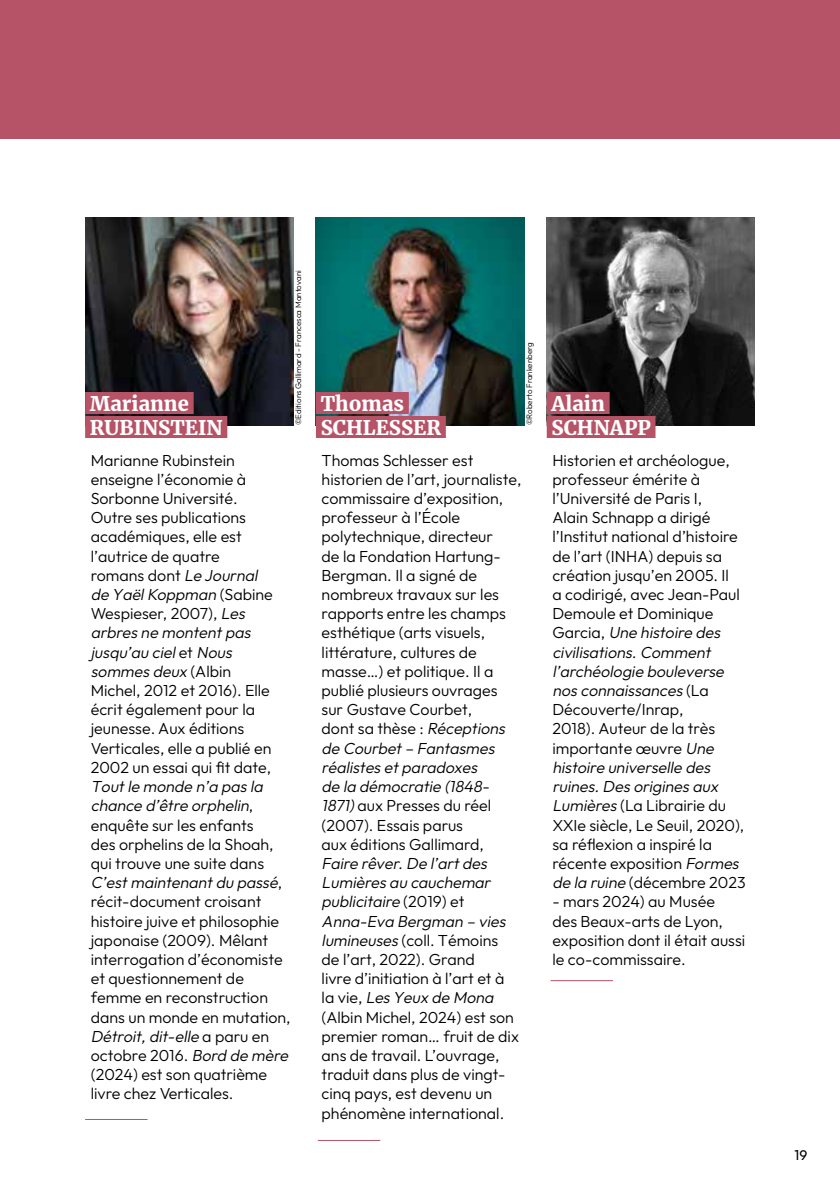
<style>
.page{position:relative;width:840px;height:1191px;background:#fff}
.page>*{position:absolute;margin:0;border:0;box-sizing:border-box;transform-origin:0 0}
.t1{font:900 20px/24px "Merriweather";color:#fff}
.t2{font:100 16px/19.2px "Outfit";color:#000}
.t3{font:100 14px "Outfit";color:#000}
.t4{font:100 8px "Outfit";color:#000}
.s1{font-style:italic}
</style>
<div class="page">
<img style="left:85px;top:218px;width:208px;height:207px">
<img style="left:316px;top:218px;width:207px;height:207px">
<img style="left:546px;top:218px;width:208px;height:207px">
<div style="left:85px;top:392px;width:108px;height:22px;background:#b65367"></div>
<div style="left:85px;top:416px;width:142px;height:22px;background:#b65367"></div>
<div style="left:316px;top:392px;width:92px;height:22px;background:#b65367"></div>
<div style="left:316px;top:416px;width:129px;height:22px;background:#b65367"></div>
<div style="left:546px;top:392px;width:63px;height:22px;background:#b65367"></div>
<div style="left:546px;top:416px;width:109px;height:22px;background:#b65367"></div>
<hr style="left:85px;top:1119px;width:62px;height:1px;background:#b65367">
<hr style="left:317px;top:1140px;width:63px;height:1px;background:#b65367">
<hr style="left:550px;top:980px;width:62px;height:1px;background:#b65367">
<div style="left:0;top:0;width:839px;height:139px;background:#b65367"></div>
<p class="t4" style="left:293px;top:425px;width:157px;rotate:-90deg">©Editions Gallimard - Francesca Mantovani</p>
<p class="t1" style="left:90px;top:391px;width:134px">Marianne<br>RUBINSTEIN</p>
<p class="t2" style="left:91px;top:450px;width:183px">Marianne Rubinstein enseigne l’économie à<br>Sorbonne Université.<br>Outre ses publications académiques, elle est l’autrice de quatre romans dont <span class="s1">Le Journal de YaëlKoppman</span> ( S a b i n e<br>Wespieser, 2007), <span class="s1">Les arbres ne montentpas jusqu’au ciel</span>e t <span class="s1">Nous sommes deux</span> ( A l b i n<br>Michel, 2012 et 2016). Elle écrit également pour la jeunesse. Aux éditions<br>Verticales, elle a publié en<br>2002 un essai qui fit date,</p>
<p class="t2" style="left:91px;top:777px;width:202px"><span class="s1">Toutle monde n’a pas la chance d’être orphelin</span>, enquête sur les enfants<br>des orphelins de la Shoah, qui trouve une suite dans<br><span class="s1">C’estmaintenantdu passé</span>, récit-document croisant histoire juive et philosophie japonaise (2009). Mêlant interrogation d’économiste et questionnement de femme en reconstruction dans un monde en mutation,<br><span class="s1">Détroit,dit-elle</span> a p a r u e n octobre 2016. <span class="s1">Bord de mère </span>(2024) est son quatrième livre chez Verticales.</p>
<p class="t4" style="left:524px;top:425px;width:84px;rotate:-90deg">©Roberto Frankenberg</p>
<p class="t1" style="left:320px;top:391px;width:122px">Thomas<br>SCHLESSER</p>
<p class="t2" style="left:321px;top:450px;width:201px">Thomas Schlesser est historien de l’art, journaliste, commissaire d’exposition, professeur à l’École polytechnique, directeur<br>de la Fondation Hartung-<br>Bergman. Il a signé de nombreux travaux sur les rapports entre les champs esthétique (arts visuels, littérature, cultures de masse…) et politique. Il a publié plusieurs ouvrages sur Gustave Courbet,<br>d o n t s a t h è s e : <span class="s1">Réceptions de Courbet– Fantasmes réalistes etparadoxes<br>de la démocratie (1848-<br>1871)</span>aux Presses du réel (2007). Essais parus<br>aux éditions Gallimard,</p>
<p class="t2" style="left:321px;top:854px;width:199px"><span class="s1">Faire rêver.De l’artdes<br>Lumières au cauchemar publicitaire</span> ( 2 0 1 9 ) e t<br><span class="s1">Anna-Eva Bergman – vies lumineuses</span> (coll. Témoins de l’art, 2022). Grand<br>livre d’initiation à l’art et à<br>l a v i e , <span class="s1">Les Yeux de Mona </span>(Albin Michel, 2024) est son premier roman… fruit de dix ans de travail. L’ouvrage, traduit dans plus de vingt&shy;cinq pays, est devenu un phénomène international.</p>
<p class="t1" style="left:551px;top:391px;width:101px">Alain<br>SCHNAPP</p>
<p class="t2" style="left:552px;top:450px;width:194px">Historien et archéologue, professeur émérite à l’Université de Paris I,<br>Alain Schnapp a dirigé l’Institut national d’histoire de l’art (INHA) depuis sa création jusqu’en 2005. Il<br>a codirigé, avec Jean-Paul<br>Demoule et Dominique<br>G a rc i a , <span class="s1">Une histoire des civilisations.Comment l’archéologie bouleverse nos connaissances</span> ( L a<br>Découverte/Inrap,<br>2018). Auteur de la très importante œuvre <span class="s1">Une histoire universelle des ruines.Des origines aux<br>Lumières</span> (La Librairie du<br>XXIe siècle, Le Seuil, 2020), sa réflexion a inspiré la récente exposition <span class="s1">Formes de la ruine</span> (décembre 2023</p>
<p class="t2" style="left:552px;top:892px;width:194px">- mars 2024) au Musée<br>des Beaux-arts de Lyon, exposition dont il était aussi le co-commissaire.</p>
<p class="t3" style="left:794px;top:1146px;width:14px">19</p>
</div>
